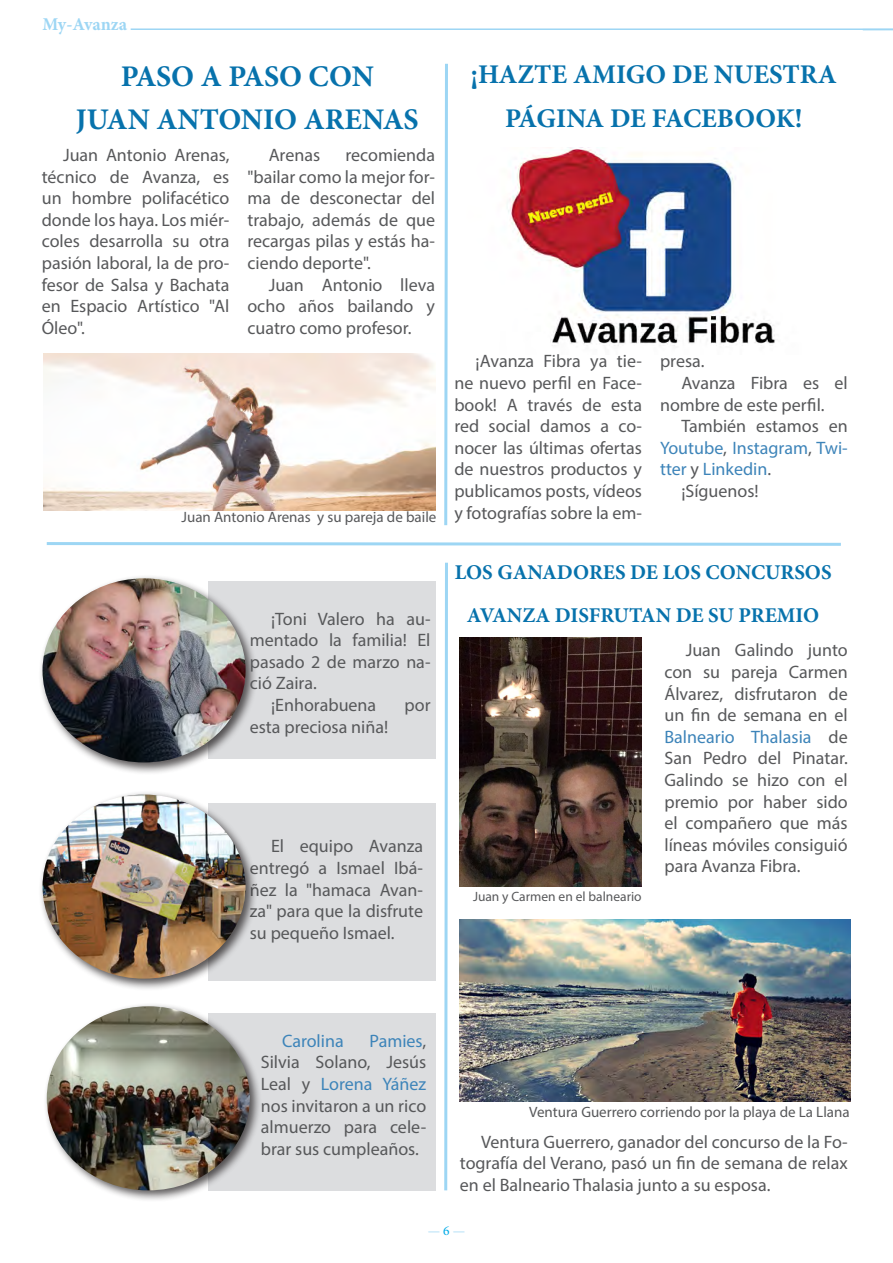
<style>
.page{position:relative;width:893px;height:1263px;background:#fff}
.page>*{position:absolute;margin:0;border:0;box-sizing:border-box;transform-origin:0 0}
.TITULAR{font:700 30px "Minion Pro";letter-spacing:-.005em;color:#0772ac}
.TITULAR-2{font:700 27px/43.2px "Minion Pro";color:#0772ac;text-align:center}
.TITULAR-3{font:700 21px/43.2px "Minion Pro";color:#0772ac;text-align:center}
.CUERPO{font:18px/21.6px "Myriad Pro";color:#57585a;text-align:justify}
.CUERPO-2{font:18px/21.6px "Myriad Pro";color:#3d84b9;text-align:justify}
.t1{font:700 18px "Minion Pro";letter-spacing:-.005em;color:#9dd6f4}
.t2{font:15px "Myriad Pro";color:#57585a}
.t3{font:13.5px "Myriad Pro";color:#57585a}
.t4{font:13.5px "Minion Pro";color:#9dd6f4}
.s1{color:#57585a}
.s2{color:#3d84b9}
.s3{color:#00aae7}
</style>
<div class="page">
<hr style="left:131px;top:28px;width:762px;height:2px;background:#9dd6f4">
<svg style="left:861px;top:28px;width:32px;height:3px"></svg>
<svg style="left:46px;top:542px;width:795px;height:4px;background:#b5e0f6"></svg>
<div style="left:208px;top:803px;width:228px;height:178px;background:#dcdddf"></div>
<div style="left:208px;top:1013px;width:228px;height:177px;background:#dcdddf"></div>
<div style="left:43px;top:1002px;width:219px;height:200px;background:#231f20;opacity:.75"></div>
<img style="left:47px;top:1006px;width:203px;height:184px">
<svg style="left:444px;top:63px;width:4px;height:463px;background:#b5e0f6"></svg>
<div style="left:208px;top:581px;width:228px;height:178px;background:#dcdddf"></div>
<div style="left:39px;top:574px;width:219px;height:201px;background:#231f20;opacity:.75"></div>
<img style="left:43px;top:578px;width:203px;height:184px">
<svg style="left:444px;top:562px;width:4px;height:629px;background:#b5e0f6"></svg>
<div style="left:39px;top:790px;width:219px;height:201px;background:#231f20;opacity:.75"></div>
<img style="left:43px;top:794px;width:203px;height:185px">
<img style="left:460px;top:919px;width:390px;height:183px">
<img style="left:460px;top:637px;width:182px;height:249px">
<img style="left:508px;top:147px;width:268px;height:199px">
<img style="left:44px;top:354px;width:392px;height:156px">
<p class="t1" style="left:43px;top:11px;width:86px">My-Avanza</p>
<p class="TITULAR" style="left:121px;top:55px;width:255px">PASO A PASO CON</p>
<p class="TITULAR" style="left:76px;top:98px;width:344px">JUAN ANTONIO ARENAS</p>
<p class="CUERPO" style="left:247px;top:144px;width:189px;text-indent:98px">recomienda "bailar como la mejor for&shy;ma de desconectar del trabajo, además de que recargas pilas y estás ha&shy;ciendo deporte".</p>
<p class="CUERPO" style="left:247px;top:273px;width:189px;text-indent:21px">Juan Antonio lleva ocho años bailando y cuatro como profesor.</p>
<p class="CUERPO" style="left:42px;top:144px;width:189px;text-indent:21px">Juan Antonio Arenas, técnico de Avanza, es un hombre polifacético donde los haya. Los miér&shy;coles desarrolla su otra pasión laboral, la de pro&shy;fesor de Salsa y Bachata en Espacio Artístico "Al Óleo".</p>
<p class="CUERPO" style="left:269px;top:144px;width:53px">Arenas</p>
<p class="t2" style="left:182px;top:507px;width:256px">Juan Antonio Arenas y su pareja de baile</p>
<p class="CUERPO" style="left:250px;top:607px;width:182px;text-indent:21px">¡Toni Valero ha au&shy;mentado la familia! El pasado 2 de marzo na&shy;ció Zaira.</p>
<p class="CUERPO" style="left:271px;top:694px;width:107px">¡Enhorabuena</p>
<p class="CUERPO" style="left:405px;top:694px;width:28px">por</p>
<p class="CUERPO" style="left:250px;top:715px;width:140px">esta preciosa niña!</p>
<p class="CUERPO" style="left:250px;top:835px;width:175px;text-indent:21px">El equipo Avanza entregó a Ismael Ibá&shy;ñez la "hamaca Avan&shy;za" para que la disfrute su pequeño Ismael.</p>
<p class="TITULAR-2" style="left:471px;top:53px;width:368px">¡HAZTE AMIGO DE NUESTRA<br>PÁGINA DE FACEBOOK!</p>
<p class="CUERPO" style="left:454px;top:350px;width:189px;text-indent:21px">¡Avanza Fibra ya tie&shy;ne nuevo perfil en Face&shy;book! A través de esta red social damos a co&shy;nocer las últimas ofertas de nuestros productos y publicamos posts, vídeos y fotografías sobre la em-</p>
<p class="CUERPO" style="left:660px;top:350px;width:46px">presa.</p>
<p class="CUERPO" style="left:660px;top:372px;width:189px;text-indent:21px">Avanza Fibra es el nombre de este perfil.</p>
<p class="CUERPO-2" style="left:660px;top:415px;width:189px;text-indent:21px"><span class="s1">También estamos en </span>Youtube<span class="s1">,</span> Instagram<span class="s1">,</span> Twi&shy;tter <span class="s1">y</span> Linkedin<span class="s1">.</span></p>
<p class="CUERPO" style="left:681px;top:480px;width:79px">¡Síguenos!</p>
<p class="TITULAR-3" style="left:455px;top:550px;width:378px">LOS GANADORES DE LOS CONCURSOS<br>AVANZA DISFRUTAN DE SU PREMIO</p>
<p class="t3" style="left:473px;top:888px;width:170px">Juan y Carmen en el balneario</p>
<p class="CUERPO" style="left:664px;top:639px;width:185px;text-indent:21px">Juan Galindo junto con su pareja Carmen Álvarez, disfrutaron de un fin de semana en el <span class="s2">Balneario Thalasia</span> de San Pedro del Pinatar.<br>Galindo se hizo con el premio por haber sido el compañero que más líneas móviles consiguió para Avanza Fibra.</p>
<p class="CUERPO-2" style="left:282px;top:1030px;width:63px">Carolina</p>
<p class="CUERPO" style="left:261px;top:1030px;width:167px;text-indent:109px"><span class="s2">Pamies</span>, Silvia Solano, Jesús Leal y <span class="s2">Lorena Yáñez </span>nos invitaron a un rico almuerzo para cele&shy;brar sus cumpleaños.</p>
<p class="t2" style="left:529px;top:1103px;width:322px">Ventura Guerrero corriendo por la playa de La Llana</p>
<p class="CUERPO" style="left:460px;top:1130px;width:389px;text-indent:21px">Ventura Guerrero, ganador del concurso de la Fo&shy;tografía del Verano, pasó un fin de semana de relax en el Balneario Thalasia junto a su esposa.</p>
<p class="t4" style="left:428px;top:1221px;width:39px">— <span class="s3">6</span> —</p>
</div>
